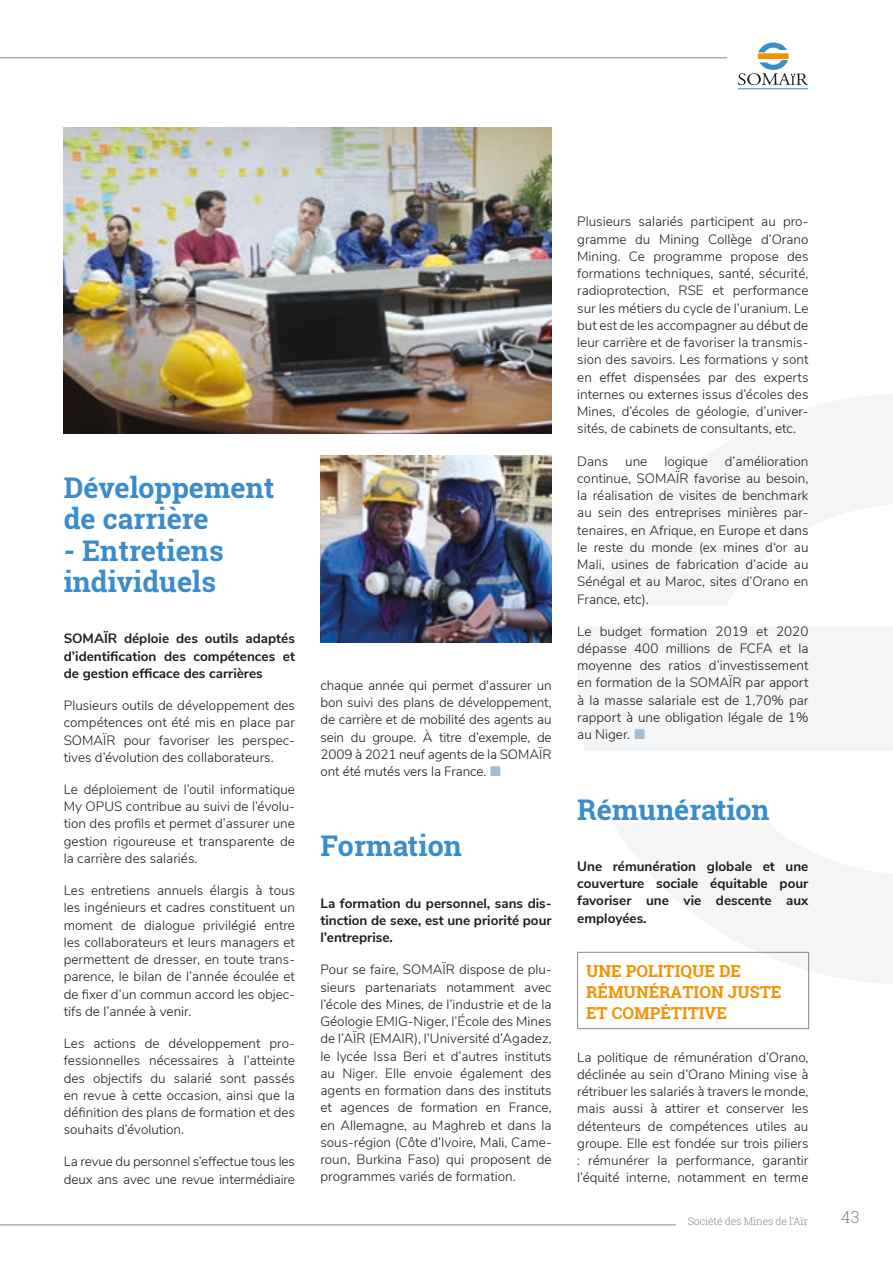
<style>
.page{position:relative;width:893px;height:1263px;background:#fff}
.page>*{position:absolute;margin:0;border:0;box-sizing:border-box;transform-origin:0 0}
.t1{font:700 28.5px/31.5px "Roboto Slab";color:#3a8ccb}
.t2{font:700 16.5px/21px "Roboto Slab";color:#f39200}
.t3{font:300 16.5px "Roboto Slab";color:#878787}
.t4{font:300 13.5px/17.2px "Nunito Sans";color:#1d1d1b;text-align:justify}
.t5{font:700 13.5px/17.2px "Nunito Sans";color:#1d1d1b;text-align:justify}
.t6{font:300 10.5px "Roboto Slab";letter-spacing:-.02em;color:#878787}
</style>
<div class="page">
<svg style="left:591px;top:394px;width:302px;height:210px;fill:#f4f5f7"></svg>
<svg style="left:613px;top:823px;width:280px;height:162px;fill:#f4f5f7"></svg>
<hr style="left:0;top:57px;width:727px;height:1px;background:#878787">
<hr style="left:738px;top:88px;width:70px;height:1px;background:#3a8ccb">
<svg style="left:738px;top:43px;width:70px;height:42px"></svg>
<hr style="left:0;top:1224px;width:676px;height:1px;background:#878787">
<hr style="left:577px;top:952px;width:232px;height:1px;background:#878787">
<hr style="left:577px;top:953px;width:1px;height:75px;background:#878787">
<hr style="left:808px;top:953px;width:1px;height:75px;background:#878787">
<hr style="left:577px;top:1028px;width:232px;height:1px;background:#878787">
<img style="left:64px;top:128px;width:487px;height:306px">
<img style="left:320px;top:455px;width:231px;height:187px">
<div style="left:578px;top:627px;width:315px;height:124px;background:#f4f5f7"></div>
<h1 class="t1" style="left:64px;top:471px;width:212px">Développement de carrière</h1>
<h1 class="t1" style="left:64px;top:534px;width:161px">- Entretiens individuels</h1>
<p class="t5" style="left:64px;top:629px;width:233px">SOMAÏR déploie des outils adaptés d’identification des compétences et de gestion efficace des carrières</p>
<p class="t4" style="left:64px;top:696px;width:233px">Plusieurs outils de développement des compétences ont été mis en place par SOMAÏR pour favoriser les perspec&shy;tives d’évolution des collaborateurs.</p>
<p class="t4" style="left:64px;top:780px;width:233px">Le déploiement de l’outil informatique My OPUS contribue au suivi de l’évolu&shy;tion des profils et permet d’assurer une gestion rigoureuse et transparente de la carrière des salariés.</p>
<p class="t4" style="left:64px;top:881px;width:233px">Les entretiens annuels élargis à tous les ingénieurs et cadres constituent un moment de dialogue privilégié entre les collaborateurs et leurs managers et permettent de dresser, en toute trans&shy;parence, le bilan de l’année écoulée et de fixer d’un commun accord les objec&shy;tifs de l’année à venir.</p>
<p class="t4" style="left:64px;top:1034px;width:233px">Les actions de développement pro&shy;fessionnelles nécessaires à l’atteinte des objectifs du salarié sont passés en revue à cette occasion, ainsi que la définition des plans de formation et des souhaits d’évolution.</p>
<p class="t4" style="left:64px;top:1152px;width:233px">La revue du personnel s’effectue tous les deux ans avec une revue intermédiaire</p>
<p class="t4" style="left:320px;top:676px;width:233px">chaque année qui permet d'assurer un bon suivi des plans de développement, de carrière et de mobilité des agents au sein du groupe. À titre d’exemple, de 2009 à 2021 neuf agents de la SOMAÏR ont été mutés vers la France.</p>
<h1 class="t1" style="left:320px;top:830px;width:143px">Formation</h1>
<p class="t5" style="left:320px;top:894px;width:233px">La formation du personnel, sans dis&shy;tinction de sexe, est une priorité pour l’entreprise.</p>
<p class="t4" style="left:320px;top:960px;width:233px">Pour se faire, SOMAÏR dispose de plu&shy;sieurs partenariats notamment avec l’école des Mines, de l’industrie et de la Géologie EMIG-Niger, l’École des Mines de l’AÏR (EMAIR), l’Université d’Agadez, le lycée Issa Beri et d’autres instituts au Niger. Elle envoie également des agents en formation dans des instituts et agences de formation en France, en Allemagne, au Maghreb et dans la sous-région (Côte d’Ivoire, Mali, Came&shy;roun, Burkina Faso) qui proposent de programmes variés de formation.</p>
<p class="t4" style="left:577px;top:212px;width:233px">Plusieurs salariés participent au pro&shy;gramme du Mining Collège d’Orano Mining. Ce programme propose des formations techniques, santé, sécurité, radioprotection, RSE et performance sur les métiers du cycle de l’uranium. Le but est de les accompagner au début de leur carrière et de favoriser la transmis&shy;sion des savoirs. Les formations y sont en effet dispensées par des experts internes ou externes issus d’écoles des Mines, d’écoles de géologie, d’univer&shy;sités, de cabinets de consultants, etc.</p>
<p class="t4" style="left:577px;top:451px;width:32px">Dans</p>
<p class="t4" style="left:625px;top:451px;width:24px">une</p>
<p class="t4" style="left:664px;top:451px;width:45px">logique</p>
<p class="t4" style="left:577px;top:451px;width:233px;text-indent:148px">d’amélioration continue, SOMAÏR favorise au besoin, la réalisation de visites de benchmark au sein des entreprises minières par&shy;tenaires, en Afrique, en Europe et dans le reste du monde (ex mines d‘or au Mali, usines de fabrication d’acide au Sénégal et au Maroc, sites d’Orano en France, etc).</p>
<p class="t4" style="left:577px;top:621px;width:233px">Le budget formation 2019 et 2020 dépasse 400 millions de FCFA et la moyenne des ratios d’investissement en formation de la SOMAÏR par apport à la masse salariale est de 1,70% par rapport à une obligation légale de 1% au Niger.</p>
<h1 class="t1" style="left:577px;top:793px;width:194px">Rémunération</h1>
<p class="t5" style="left:577px;top:857px;width:233px">Une rémunération globale et une couverture sociale équitable pour favoriser une vie descente aux employées.</p>
<p class="t2" style="left:586px;top:960px;width:197px">UNE POLITIQUE DE<br>RÉMUNÉRATION JUSTE<br>ET COMPÉTITIVE</p>
<p class="t4" style="left:577px;top:1047px;width:233px">La politique de rémunération d’Orano, déclinée au sein d’Orano Mining vise à rétribuer les salariés à travers le monde, mais aussi à attirer et conserver les détenteurs de compétences utiles au groupe. Elle est fondée sur trois piliers : rémunérer la performance, garantir l’équité interne, notamment en terme</p>
<p class="t6" style="left:688px;top:1214px;width:121px">Société des Mines de l’Aïr</p>
<p class="t3" style="left:841px;top:1205px;width:20px">43</p>
</div>
